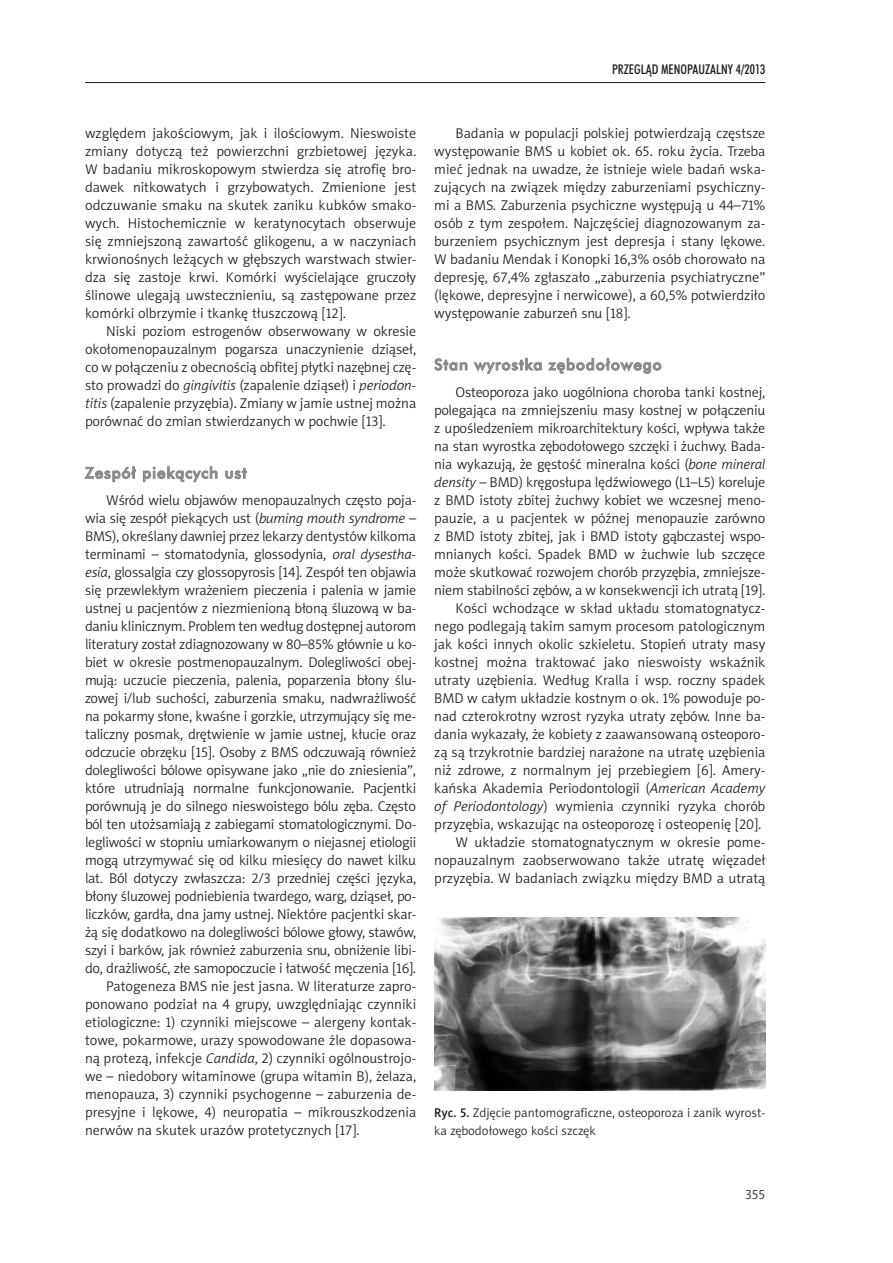
<style>
.page{position:relative;width:893px;height:1263px;background:#fff}
.page>*{position:absolute;margin:0;border:0;box-sizing:border-box;transform-origin:0 0}
.t1{font:15px "Futura Md PL";letter-spacing:.06em;color:#878787}
.t2{font:14.25px/18px "Naomi Sans EFNTT Light";letter-spacing:-.015em;color:#1d1d1b;text-align:justify}
.t3{font:13.5px "Futura Md Cn PL Regular A";color:#1d1d1b}
.t4{font:13.5px "Naomi Sans EFNTT Light";color:#1d1d1b}
.t5{font:12.75px/18px "Naomi Sans EFNTT Light";color:#1d1d1b}
.s1{font-style:italic}
.s2{font-family:"Naomi Sans EFNTT Medium"}
</style>
<div class="page">
<hr style="left:85px;top:82px;width:680px;height:1px;background:#1d1d1b">
<svg style="left:84px;top:466px;width:52px;height:16px"></svg>
<svg style="left:143px;top:466px;width:75px;height:17px"></svg>
<svg style="left:225px;top:468px;width:22px;height:11px"></svg>
<svg style="left:434px;top:358px;width:228px;height:16px"></svg>
<img style="left:434px;top:918px;width:331px;height:172px">
<p class="t3" style="left:612px;top:61px;width:155px">PRZEGL¥D MENOPAUZALNY 4/2013</p>
<p class="t2" style="left:85px;top:124px;width:333px">względem jakościowym, jak i ilościowym. Nieswoiste zmiany dotyczą też powierzchni grzbietowej języka.<br>W badaniu mikroskopowym stwierdza się atrofię bro&shy;dawek nitkowatych i grzybowatych. Zmienione jest odczuwanie smaku na skutek zaniku kubków smako&shy;wych. Histochemicznie w keratynocytach obserwuje się zmniejszoną zawartość glikogenu, a w naczyniach krwionośnych leżących w głębszych warstwach stwier&shy;dza się zastoje krwi. Komórki wyścielające gruczoły ślinowe ulegają uwstecznieniu, są zastępowane przez komórki olbrzymie i tkankę tłuszczową [12].</p>
<p class="t2" style="left:85px;top:322px;width:333px;text-indent:21px">Niski poziom estrogenów obserwowany w okresie okołomenopauzalnym pogarsza unaczynienie dziąseł, co w połączeniu z obecnością obfitej płytki nazębnej czę&shy;sto prowadzi do <span class="s1">gingivitis</span> (zapalenie dziąseł) i <span class="s1">periodon&shy;titis</span> (zapalenie przyzębia). Zmiany w jamie ustnej można porównać do zmian stwierdzanych w pochwie [13].</p>
<p class="t1" style="left:85px;top:463px;width:163px">Zespół piekących ust</p>
<p class="t2" style="left:106px;top:491px;width:311px">Wśród wielu objawów menopauzalnych często poja-</p>
<p class="t2" style="left:85px;top:509px;width:333px">wia się zespół piekących ust (<span class="s1">burning mouth syndrome</span> –</p>
<p class="t2" style="left:85px;top:527px;width:333px">BMS), określany dawniej przez lekarzy dentystów kilkoma</p>
<p class="t2" style="left:85px;top:545px;width:333px">terminami – stomatodynia, glossodynia, <span class="s1">oral dysestha-</span></p>
<p class="t2" style="left:85px;top:563px;width:333px"><span class="s1">esia</span>, glossalgia czy glossopyrosis [14]. Zespół ten objawia</p>
<p class="t2" style="left:85px;top:581px;width:333px">się przewlekłym wrażeniem pieczenia i palenia w jamie</p>
<p class="t2" style="left:85px;top:599px;width:333px">ustnej u pacjentów z niezmienioną błoną śluzową w ba-</p>
<p class="t2" style="left:85px;top:617px;width:333px">daniu klinicznym. Problem ten według dostępnej autorom</p>
<p class="t2" style="left:85px;top:635px;width:333px">literatury został zdiagnozowany w 80–85% głównie u ko-</p>
<p class="t2" style="left:85px;top:653px;width:333px">biet w okresie postmenopauzalnym. Dolegliwości obej-</p>
<p class="t2" style="left:85px;top:671px;width:333px">mują: uczucie pieczenia, palenia, poparzenia błony ślu-</p>
<p class="t2" style="left:85px;top:689px;width:333px">zowej i/lub suchości, zaburzenia smaku, nadwrażliwość</p>
<p class="t2" style="left:85px;top:707px;width:333px">na pokarmy słone, kwaśne i gorzkie, utrzymujący się me-</p>
<p class="t2" style="left:85px;top:725px;width:333px">taliczny posmak, drętwienie w jamie ustnej, kłucie oraz</p>
<p class="t2" style="left:85px;top:743px;width:333px">odczucie obrzęku [15]. Osoby z BMS odczuwają również</p>
<p class="t2" style="left:85px;top:761px;width:333px">dolegliwości bólowe opisywane jako „nie do zniesienia”,</p>
<p class="t2" style="left:85px;top:779px;width:333px">które utrudniają normalne funkcjonowanie. Pacjentki</p>
<p class="t2" style="left:85px;top:797px;width:333px">porównują je do silnego nieswoistego bólu zęba. Często</p>
<p class="t2" style="left:85px;top:815px;width:333px">ból ten utożsamiają z zabiegami stomatologicznymi. Do-</p>
<p class="t2" style="left:85px;top:833px;width:333px">legliwości w stopniu umiarkowanym o niejasnej etiologii</p>
<p class="t2" style="left:85px;top:851px;width:333px">mogą utrzymywać się od kilku miesięcy do nawet kilku</p>
<p class="t2" style="left:85px;top:869px;width:333px">lat. Ból dotyczy zwłaszcza: 2/3 przedniej części języka,</p>
<p class="t2" style="left:85px;top:887px;width:333px">błony śluzowej podniebienia twardego, warg, dziąseł, po-</p>
<p class="t2" style="left:85px;top:905px;width:333px">liczków, gardła, dna jamy ustnej. Niektóre pacjentki skar-</p>
<p class="t2" style="left:85px;top:923px;width:333px">żą się dodatkowo na dolegliwości bólowe głowy, stawów,</p>
<p class="t2" style="left:85px;top:941px;width:333px">szyi i barków, jak również zaburzenia snu, obniżenie libi-</p>
<p class="t2" style="left:85px;top:959px;width:333px">do, drażliwość, złe samopoczucie i łatwość męczenia [16].</p>
<p class="t2" style="left:106px;top:977px;width:311px">Patogeneza BMS nie jest jasna. W literaturze zapro-</p>
<p class="t2" style="left:85px;top:995px;width:333px">ponowano podział na 4 grupy, uwzględniając czynniki</p>
<p class="t2" style="left:85px;top:1013px;width:333px">etiologiczne: 1) czynniki miejscowe – alergeny kontak-</p>
<p class="t2" style="left:85px;top:1031px;width:333px">towe, pokarmowe, urazy spowodowane źle dopasowa-</p>
<p class="t2" style="left:85px;top:1049px;width:333px">ną protezą, infekcje <span class="s1">Candida</span>, 2) czynniki ogólnoustrojo-</p>
<p class="t2" style="left:85px;top:1067px;width:333px">we – niedobory witaminowe (grupa witamin B), żelaza,</p>
<p class="t2" style="left:85px;top:1085px;width:333px">menopauza, 3) czynniki psychogenne – zaburzenia de-</p>
<p class="t2" style="left:85px;top:1103px;width:333px">presyjne i lękowe, 4) neuropatia – mikrouszkodzenia</p>
<p class="t2" style="left:85px;top:1121px;width:276px">nerwów na skutek urazów protetycznych [17].</p>
<p class="t2" style="left:434px;top:124px;width:333px;text-indent:21px">Badania w populacji polskiej potwierdzają częstsze występowanie BMS u kobiet ok. 65. roku życia. Trzeba mieć jednak na uwadze, że istnieje wiele badań wska&shy;zujących na związek między zaburzeniami psychiczny&shy;mi a BMS. Zaburzenia psychiczne występują u 44–71% osób z tym zespołem. Najczęściej diagnozowanym za&shy;burzeniem psychicznym jest depresja i stany lękowe.<br>W badaniu Mendak i Konopki 16,3% osób chorowało na depresję, 67,4% zgłaszało „zaburzenia psychiatryczne” (lękowe, depresyjne i nerwicowe), a 60,5% potwierdziło występowanie zaburzeń snu [18].</p>
<p class="t1" style="left:434px;top:355px;width:229px">Stan wyrostka zębodołowego</p>
<p class="t2" style="left:434px;top:383px;width:333px;text-align:right">Osteoporoza jako uogólniona choroba tanki kostnej, polegająca na zmniejszeniu masy kostnej w połączeniu z upośledzeniem mikroarchitektury kości, wpływa także na stan wyrostka zębodołowego szczęki i żuchwy. Bada&shy;nia wykazują, że gęstość mineralna kości (<span class="s1">bone mineral density</span> – BMD) kręgosłupa lędźwiowego (L1–L5) koreluje z BMD istoty zbitej żuchwy kobiet we wczesnej meno&shy;pauzie, a u pacjentek w późnej menopauzie zarówno z BMD istoty zbitej, jak i BMD istoty gąbczastej wspo&shy;mnianych kości. Spadek BMD w żuchwie lub szczęce może skutkować rozwojem chorób przyzębia, zmniejsze&shy;niem stabilności zębów, a w konsekwencji ich utratą [19].<br>Kości wchodzące w skład układu stomatognatycz&shy;nego podlegają takim samym procesom patologicznym jak kości innych okolic szkieletu. Stopień utraty masy kostnej można traktować jako nieswoisty wskaźnik utraty uzębienia. Według Kralla i wsp. roczny spadek BMD w całym układzie kostnym o ok. 1% powoduje po&shy;nad czterokrotny wzrost ryzyka utraty zębów. Inne ba&shy;dania wykazały, że kobiety z zaawansowaną osteoporo&shy;zą są trzykrotnie bardziej narażone na utratę uzębienia niż zdrowe, z normalnym jej przebiegiem [6]. Amery&shy;kańska Akademia Periodontologii (<span class="s1">American Academy of Periodontology</span>) wymienia czynniki ryzyka chorób przyzębia, wskazując na osteoporozę i osteopenię [20].<br>W układzie stomatognatycznym w okresie pome&shy;nopauzalnym zaobserwowano także utratę więzadeł przyzębia. W badaniach związku między BMD a utratą</p>
<p class="t5" style="left:434px;top:1104px;width:333px"><span class="s2">Ryc. 5.</span> Zdjęcie pantomograficzne, osteoporoza i zanik wyrost&shy;ka zębodołowego kości szczęk</p>
<p class="t4" style="left:745px;top:1187px;width:22px">355</p>
</div>
